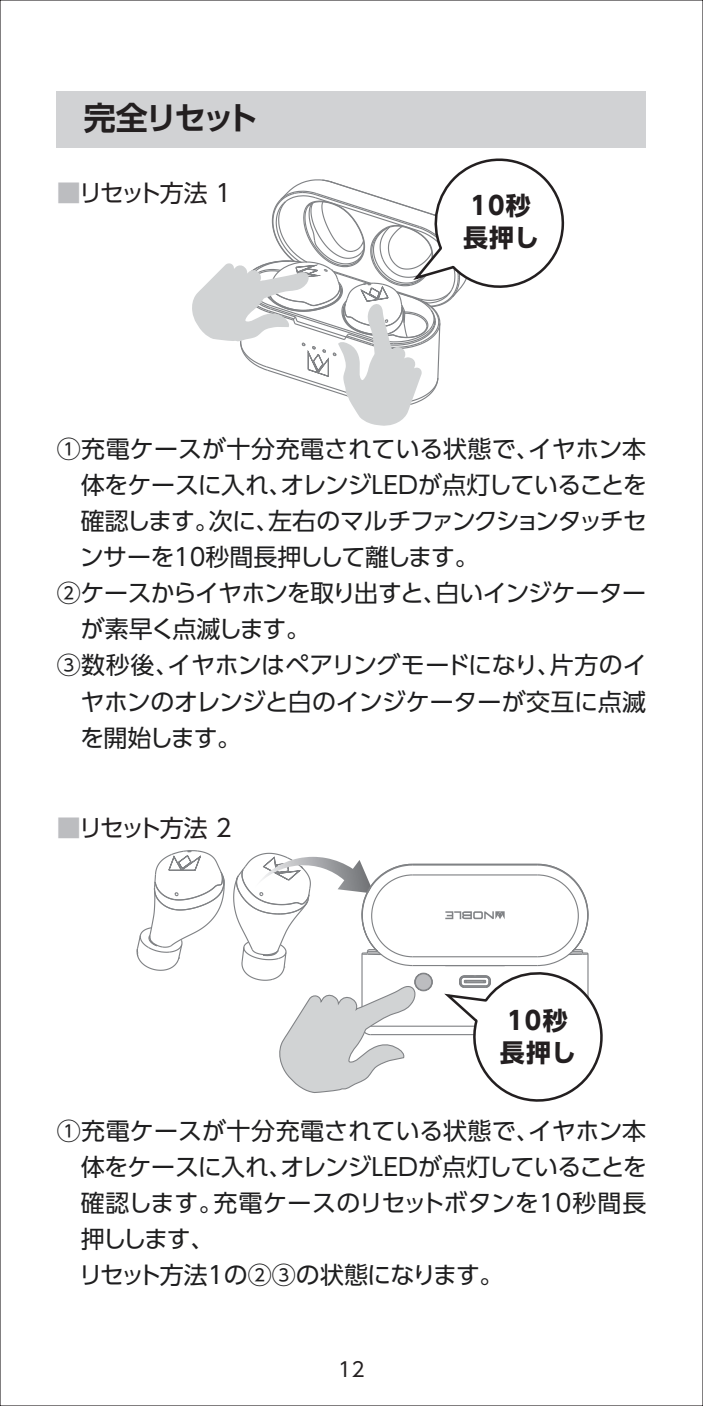
<style>
.page{position:relative;width:703px;height:1406px;background:#fff}
.page>*{position:absolute;margin:0;border:0;box-sizing:border-box;transform-origin:0 0}
.t1{font:700 32px "UD Shin Go Pro De";letter-spacing:-.1em;color:#231f20}
.t2{font:700 24.8px/32px "UD Shin Go Pro";letter-spacing:.05em;color:#231f20}
.t3{font:24px "UD Shin Go Pro";letter-spacing:-.015em;color:#1e1e1f}
.t4{font:24px "UD Shin Go Pro";letter-spacing:.005em;color:#1e1e1f}
.t5{font:24px "UD Shin Go Pro";letter-spacing:-.055em;color:#1e1e1f}
.t6{font:24px "UD Shin Go Pro";letter-spacing:.01em;color:#1e1e1f}
.t7{font:24px "UD Shin Go Pro";letter-spacing:-.115em;color:#231f20}
.t8{font:24px "UD Shin Go Pro";letter-spacing:-.06em;color:#1e1e1f}
.t9{font:20px "UD Shin Go Pro";color:#231f20}
.s1{color:#bcbdc0}
</style>
<div class="page">
<svg style="left:136px;top:850px;width:89px;height:121px"></svg>
<div style="left:57px;top:91px;width:589px;height:56px;background:#d1d2d4"></div>
<svg style="left:233px;top:852px;width:370px;height:250px"></svg>
<svg style="left:192px;top:158px;width:373px;height:268px"></svg>
<h1 class="t1" style="left:84px;top:92px;width:176px">完全リセット</h1>
<p class="t7" style="left:57px;top:173px;width:180px"><span class="s1">■</span>リセット方法 １</p>
<p class="t2" style="left:463px;top:189px;width:78px">10秒長押し</p>
<p class="t4" style="left:57px;top:430px;width:591px">①充電ケースが十分充電されている状態で、イヤホン本</p>
<p class="t3" style="left:81px;top:466px;width:568px">体をケースに入れ、オレンジLEDが点灯していることを</p>
<p class="t5" style="left:81px;top:502px;width:568px">確認します。次に、左右のマルチファンクションタッチセ</p>
<p class="t3" style="left:80px;top:538px;width:400px">ンサーを10秒間長押しして離します。</p>
<p class="t3" style="left:57px;top:574px;width:591px">②ケースからイヤホンを取り出すと、白いインジケーター</p>
<p class="t8" style="left:81px;top:610px;width:231px">が素早く点滅します。</p>
<p class="t3" style="left:57px;top:646px;width:592px">③数秒後、イヤホンはペアリングモードになり、片方のイ</p>
<p class="t3" style="left:81px;top:682px;width:567px">ヤホンのオレンジと白のインジケーターが交互に点滅</p>
<p class="t3" style="left:80px;top:718px;width:163px">を開始します。</p>
<p class="t7" style="left:57px;top:808px;width:177px"><span class="s1">■</span>リセット方法 2</p>
<p class="t2" style="left:500px;top:1004px;width:78px">10秒長押し</p>
<p class="t4" style="left:57px;top:1111px;width:591px">①充電ケースが十分充電されている状態で、イヤホン本</p>
<p class="t3" style="left:81px;top:1147px;width:568px">体をケースに入れ、オレンジLEDが点灯していることを</p>
<p class="t6" style="left:81px;top:1183px;width:567px">確認します。充電ケースのリセットボタンを10秒間長</p>
<p class="t3" style="left:81px;top:1219px;width:135px">押しします、</p>
<p class="t3" style="left:57px;top:1255px;width:448px">　リセット方法1の②③の状態になります。</p>
<p class="t9" style="left:338px;top:1354px;width:28px">12</p>
</div>
